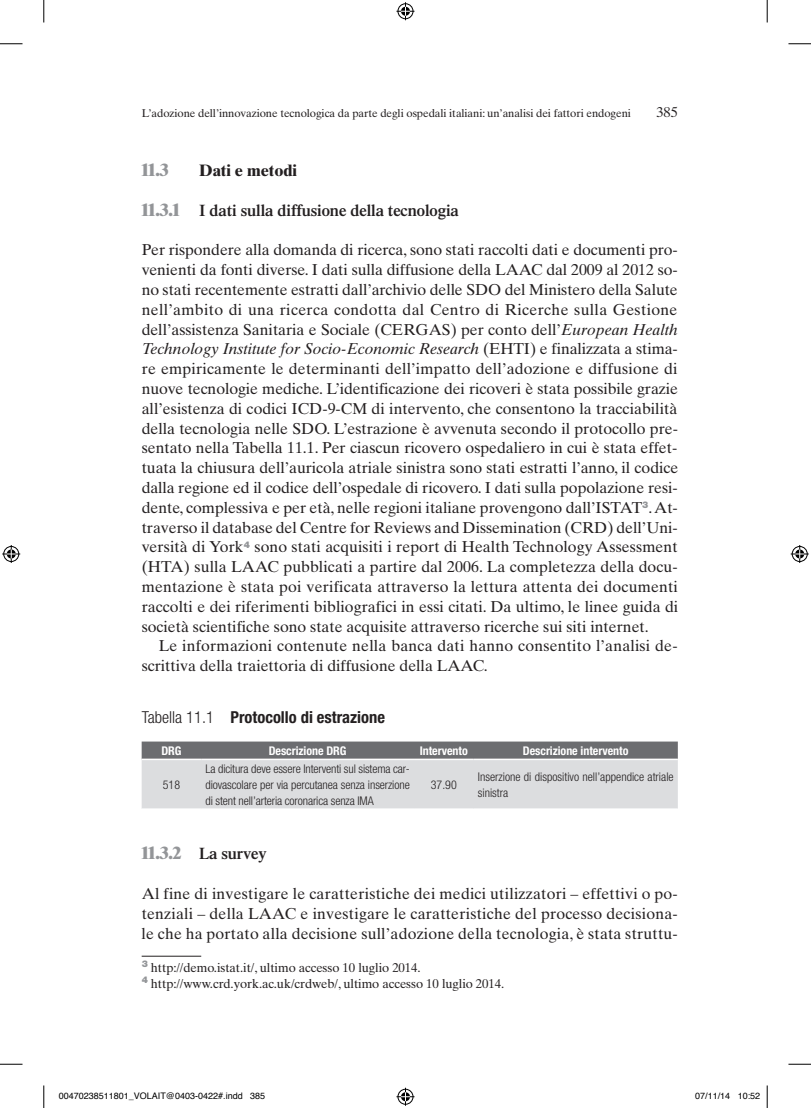
<style>
.page{position:relative;width:811px;height:1108px;background:#fff}
.page>*{position:absolute;margin:0;border:0;box-sizing:border-box;transform-origin:0 0}
.t1{font:800 17.25px "Times";color:#939598}
.t2{font:600 16.5px "Times";letter-spacing:-.005em;color:#231f20}
.t3{font:700 condensed 16.5px "Helvetica Neue";color:#231f20}
.t4{font:700 16.5px "Times Ten";letter-spacing:-.005em;color:#231f20}
.t5{font:15.75px/19.8px "Times Ten";color:#231f20;text-align:justify}
.t6{font:italic 15.75px "Times Ten";letter-spacing:-.005em;color:#231f20}
.t7{font:15.75px "Times Ten";letter-spacing:.02em;color:#231f20}
.t8{font:14.25px "Times Ten";color:#231f20}
.t9{font:12.75px/15.8px "Times Ten";letter-spacing:-.005em;color:#231f20}
.t10{font:300 condensed 12px/15.8px "Helvetica Neue";color:#231f20;text-align:justify}
.t11{font:700 condensed 12px "Helvetica Neue";letter-spacing:-.005em;color:#fff}
.t12{font:11.25px "Times Ten";letter-spacing:-.005em;color:#231f20}
.t13{font:9px "Helvetica";color:#000}
.s1{font-weight:800;font-size:17.25px;color:#939598}
.s2{font-style:italic}
.s3{font-style:normal}
.s4{font-weight:300}
</style>
<div class="page">
<svg style="left:142px;top:742px;width:535px;height:67px;background:#c0c1c3"></svg>
<hr style="left:142px;top:759px;width:59px;height:1px;background:#fff">
<hr style="left:201px;top:759px;width:213px;height:1px;background:#fff">
<hr style="left:414px;top:759px;width:59px;height:1px;background:#fff">
<hr style="left:473px;top:759px;width:204px;height:1px;background:#fff">
<hr style="left:142px;top:956px;width:59px;height:1px;background:#231f20">
<svg style="left:0;top:44px;width:22px;height:1px"></svg>
<svg style="left:788px;top:44px;width:22px;height:1px"></svg>
<svg style="left:0;top:1064px;width:22px;height:1px"></svg>
<svg style="left:788px;top:1064px;width:22px;height:1px"></svg>
<svg style="left:44px;top:0;width:1px;height:22px"></svg>
<svg style="left:44px;top:1085px;width:1px;height:23px"></svg>
<svg style="left:766px;top:0;width:1px;height:22px"></svg>
<svg style="left:766px;top:1085px;width:1px;height:23px"></svg>
<svg style="left:396px;top:2px;width:18px;height:18px"></svg>
<svg style="left:396px;top:1088px;width:18px;height:18px"></svg>
<svg style="left:2px;top:545px;width:18px;height:18px"></svg>
<svg style="left:790px;top:545px;width:18px;height:18px"></svg>
<p class="t12" style="left:142px;top:106px;width:490px">L’adozione dell’innovazione tecnologica da parte degli ospedali italiani: un’analisi dei fattori endogeni</p>
<p class="t8" style="left:656px;top:104px;width:23px">385</p>
<p class="t1" style="left:142px;top:159px;width:28px">11.3</p>
<p class="t4" style="left:199px;top:160px;width:100px">Dati e metodi</p>
<p class="t2" style="left:142px;top:200px;width:318px"><span class="s1">11.3.1</span> I dati sulla diffusione della tecnologia</p>
<p class="t5" style="left:142px;top:240px;width:537px">Per rispondere alla domanda di ricerca, sono stati raccolti dati e documenti pro-</p>
<p class="t5" style="left:142px;top:260px;width:537px">venienti da fonti diverse. I dati sulla diffusione della LAAC dal 2009 al 2012 so-</p>
<p class="t5" style="left:142px;top:280px;width:537px">no stati recentemente estratti dall’archivio delle SDO del Ministero della Salute</p>
<p class="t7" style="left:142px;top:300px;width:537px">nell’ambito di una ricerca condotta dal Centro di Ricerche sulla Gestione</p>
<p class="t5" style="left:142px;top:319px;width:537px">dell’assistenza Sanitaria e Sociale (CERGAS) per conto dell’<span class="s2">European Health</span></p>
<p class="t6" style="left:142px;top:340px;width:537px">Technology Institute for Socio-Economic Research <span class="s3">(EHTI) e finalizzata a stima-</span></p>
<p class="t5" style="left:142px;top:359px;width:537px">re empiricamente le determinanti dell’impatto dell’adozione e diffusione di</p>
<p class="t5" style="left:142px;top:379px;width:537px">nuove tecnologie mediche. L’identificazione dei ricoveri è stata possibile grazie</p>
<p class="t5" style="left:142px;top:398px;width:537px">all’esistenza di codici ICD-9-CM di intervento, che consentono la tracciabilità</p>
<p class="t5" style="left:142px;top:418px;width:537px">della tecnologia nelle SDO. L’estrazione è avvenuta secondo il protocollo pre-</p>
<p class="t5" style="left:142px;top:438px;width:537px">sentato nella Tabella 11.1. Per ciascun ricovero ospedaliero in cui è stata effet-</p>
<p class="t5" style="left:142px;top:458px;width:538px">tuata la chiusura dell’auricola atriale sinistra sono stati estratti l’anno, il codice</p>
<p class="t5" style="left:142px;top:478px;width:537px">dalla regione ed il codice dell’ospedale di ricovero. I dati sulla popolazione resi-</p>
<p class="t5" style="left:142px;top:497px;width:537px">dente, complessiva e per età, nelle regioni italiane provengono dall’ISTAT<sup>3</sup>. At-</p>
<p class="t5" style="left:142px;top:517px;width:537px">traverso il database del Centre for Reviews and Dissemination (CRD) dell’Uni-</p>
<p class="t5" style="left:142px;top:537px;width:537px">versità di York<sup>4</sup> sono stati acquisiti i report di Health Technology Assessment</p>
<p class="t5" style="left:142px;top:557px;width:537px">(HTA) sulla LAAC pubblicati a partire dal 2006. La completezza della docu-</p>
<p class="t5" style="left:142px;top:577px;width:537px">mentazione è stata poi verificata attraverso la lettura attenta dei documenti</p>
<p class="t5" style="left:142px;top:596px;width:538px">raccolti e dei riferimenti bibliografici in essi citati. Da ultimo, le linee guida di</p>
<p class="t5" style="left:142px;top:616px;width:508px">società scientifiche sono state acquisite attraverso ricerche sui siti internet.</p>
<p class="t5" style="left:159px;top:636px;width:520px">Le informazioni contenute nella banca dati hanno consentito l’analisi de-</p>
<p class="t5" style="left:142px;top:656px;width:347px">scrittiva della traiettoria di diffusione della LAAC.</p>
<p class="t3" style="left:142px;top:707px;width:245px"><span class="s4">Tabella 11.1</span> Protocollo di estrazione</p>
<p class="t11" style="left:161px;top:744px;width:22px">DRG</p>
<p class="t11" style="left:268px;top:744px;width:79px">Descrizione DRG</p>
<p class="t11" style="left:419px;top:744px;width:50px">Intervento</p>
<p class="t11" style="left:522px;top:744px;width:107px">Descrizione intervento</p>
<p class="t10" style="left:163px;top:777px;width:19px">518</p>
<p class="t10" style="left:205px;top:761px;width:206px">La dicitura deve essere Interventi sul sistema car&shy;diovascolare per via percutanea senza inserzione di stent nell’arteria coronarica senza IMA</p>
<p class="t10" style="left:431px;top:777px;width:27px">37.90</p>
<p class="t10" style="left:477px;top:769px;width:197px">Inserzione di dispositivo nell’appendice atriale sinistra</p>
<p class="t2" style="left:142px;top:844px;width:127px"><span class="s1">11.3.2</span> La survey</p>
<p class="t5" style="left:142px;top:884px;width:537px">Al fine di investigare le caratteristiche dei medici utilizzatori – effettivi o po&shy;tenziali – della LAAC e investigare le caratteristiche del processo decisiona&shy;le che ha portato alla decisione sull’adozione della tecnologia, è stata struttu-</p>
<p class="t9" style="left:142px;top:960px;width:364px"><sup>3</sup> http://demo.istat.it/, ultimo accesso 10 luglio 2014.<br><sup>4</sup> http://www.crd.york.ac.uk/crdweb/, ultimo accesso 10 luglio 2014.</p>
<p class="t13" style="left:59px;top:1089px;width:208px">00470238511801_VOLAIT@0403-0422#.indd 385</p>
<p class="t13" style="left:695px;top:1089px;width:67px">07/11/14 10:52</p>
</div>
